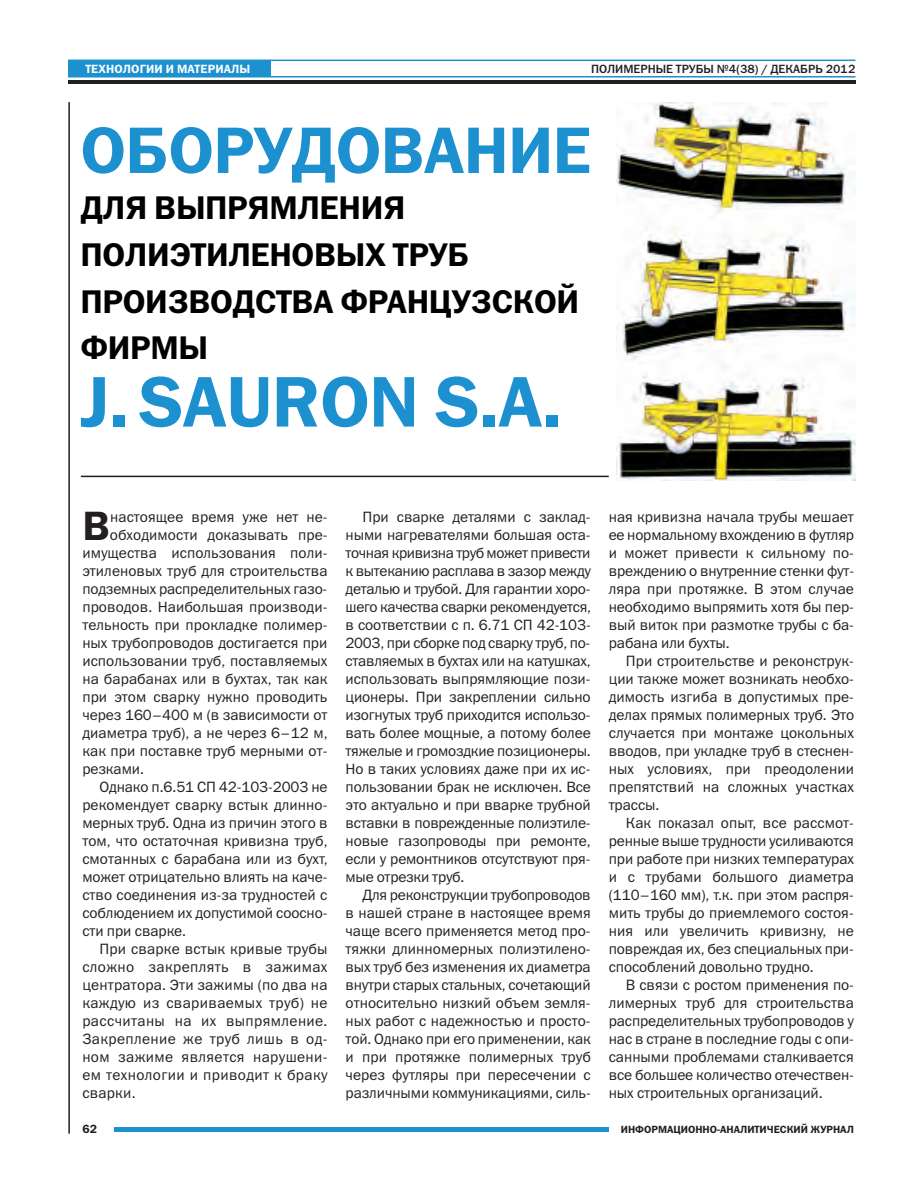
<style>
.page{position:relative;width:915px;height:1191px;background:#fff}
.page>*{position:absolute;margin:0;border:0;box-sizing:border-box;transform-origin:0 0}
.t1{font:72px "Franklin Gothic Demi C";letter-spacing:-.01em;color:#1d90d0}
.t2{font:66px "Franklin Gothic Demi C";letter-spacing:-.01em;color:#1d90d0}
.t3{font:41.25px "Franklin Gothic Demi C";color:#231f20}
.t4{font:33px/46.5px "Franklin Gothic Demi C";letter-spacing:-.01em;color:#010000}
.t5{font:15px/18px "Franklin Gothic Book C";letter-spacing:.005em;color:#231f20;text-align:justify}
.t6{font:15px "Franklin Gothic Book C";letter-spacing:.025em;color:#231f20}
.t7{font:12px "Franklin Gothic Medium C";color:#231f20}
.t8{font:12px "Franklin Gothic Demi C";letter-spacing:.01em;color:#fff}
.t9{font:12px "Franklin Gothic Demi C";color:#231f20}
.t10{font:10.5px "Franklin Gothic Demi C";color:#231f20}
</style>
<div class="page">
<hr style="left:68px;top:102px;width:2px;height:1031px;background:#231f20">
<hr style="left:114px;top:1127px;width:494px;height:4px;background:#1d90d0">
<hr style="left:68px;top:76px;width:787px;height:1px;background:#1d90d0">
<hr style="left:68px;top:60px;width:787px;height:1px;background:#1d90d0">
<hr style="left:68px;top:80px;width:787px;height:3px;background:#231f20">
<div style="left:68px;top:60px;width:202px;height:16px;background:#1d90d0"></div>
<hr style="left:81px;top:475px;width:527px;height:2px;background:#231f20">
<img style="left:616px;top:102px;width:239px;height:378px">
<p class="t8" style="left:85px;top:62px;width:166px">ТЕХНОЛОГИИ И МАТЕРИАЛЫ</p>
<p class="t7" style="left:591px;top:62px;width:266px">ПОЛИМЕРНЫЕ ТРУБЫ №4(38) / ДЕКАБРЬ 2012</p>
<h2 class="t2" style="left:80px;top:112px;width:512px">ОБОРУДОВАНИЕ</h2>
<h3 class="t4" style="left:80px;top:185px;width:500px">ДЛЯ ВЫПРЯМЛЕНИЯ<br>ПОЛИЭТИЛЕНОВЫХ ТРУБ<br>ПРОИЗВОДСТВА ФРАНЦУЗСКОЙ<br>ФИРМЫ</h3>
<h1 class="t1" style="left:80px;top:359px;width:482px">J. SAURON S.A.</h1>
<h3 class="t3" style="left:82px;top:502px;width:29px">В</h3>
<p class="t5" style="left:110px;top:508px;width:219px">настоящее время уже нет не-</p>
<p class="t5" style="left:110px;top:526px;width:219px">обходимости доказывать пре-</p>
<p class="t5" style="left:82px;top:544px;width:246px">имущества использования поли-</p>
<p class="t5" style="left:82px;top:562px;width:246px">этиленовых труб для строительства</p>
<p class="t5" style="left:82px;top:580px;width:246px">подземных распределительных газо-</p>
<p class="t5" style="left:82px;top:598px;width:246px">проводов. Наибольшая производи-</p>
<p class="t5" style="left:82px;top:616px;width:246px">тельность при прокладке полимер-</p>
<p class="t5" style="left:82px;top:634px;width:246px">ных трубопроводов достигается при</p>
<p class="t5" style="left:82px;top:652px;width:246px">использовании труб, поставляемых</p>
<p class="t5" style="left:82px;top:670px;width:246px">на барабанах или в бухтах, так как</p>
<p class="t5" style="left:82px;top:688px;width:246px">при этом сварку нужно проводить</p>
<p class="t5" style="left:82px;top:706px;width:246px">через 160–400 м (в зависимости от</p>
<p class="t5" style="left:82px;top:724px;width:246px">диаметра труб), а не через 6–12 м,</p>
<p class="t5" style="left:82px;top:742px;width:246px">как при поставке труб мерными от-</p>
<p class="t5" style="left:82px;top:760px;width:63px">резками.</p>
<p class="t5" style="left:99px;top:778px;width:229px">Однако п.6.51 СП 42-103-2003 не</p>
<p class="t5" style="left:82px;top:796px;width:246px">рекомендует сварку встык длинно-</p>
<p class="t5" style="left:82px;top:814px;width:246px">мерных труб. Одна из причин этого в</p>
<p class="t5" style="left:82px;top:832px;width:246px">том, что остаточная кривизна труб,</p>
<p class="t5" style="left:82px;top:850px;width:246px">смотанных с барабана или из бухт,</p>
<p class="t5" style="left:82px;top:868px;width:246px">может отрицательно влиять на каче-</p>
<p class="t5" style="left:82px;top:886px;width:246px">ство соединения из-за трудностей с</p>
<p class="t5" style="left:82px;top:904px;width:246px">соблюдением их допустимой соосно-</p>
<p class="t5" style="left:82px;top:922px;width:105px">сти при сварке.</p>
<p class="t5" style="left:99px;top:940px;width:229px">При сварке встык кривые трубы</p>
<p class="t6" style="left:82px;top:958px;width:246px">сложно закреплять в зажимах</p>
<p class="t5" style="left:82px;top:976px;width:246px">центратора. Эти зажимы (по два на</p>
<p class="t6" style="left:82px;top:994px;width:246px">каждую из свариваемых труб) не</p>
<p class="t6" style="left:82px;top:1012px;width:246px">рассчитаны на их выпрямление.</p>
<p class="t6" style="left:82px;top:1030px;width:246px">Закрепление же труб лишь в од-</p>
<p class="t6" style="left:82px;top:1048px;width:246px">ном зажиме является нарушени-</p>
<p class="t6" style="left:82px;top:1066px;width:246px">ем технологии и приводит к браку</p>
<p class="t5" style="left:82px;top:1084px;width:55px">сварки.</p>
<p class="t9" style="left:82px;top:1122px;width:16px">62</p>
<p class="t5" style="left:345px;top:508px;width:247px;text-indent:17px">При сварке деталями с заклад&shy;ными нагревателями большая оста&shy;точная кривизна труб может привести к вытеканию расплава в зазор между деталью и трубой. Для гарантии хоро&shy;шего качества сварки рекомендуется, в соответствии с п. 6.71 СП 42-103- 2003, при сборке под сварку труб, по&shy;ставляемых в бухтах или на катушках, использовать выпрямляющие пози&shy;ционеры. При закреплении сильно изогнутых труб приходится использо&shy;вать более мощные, а потому более тяжелые и громоздкие позиционеры.<br>Но в таких условиях даже при их ис&shy;пользовании брак не исключен. Все это актуально и при вварке трубной вставки в поврежденные полиэтиле&shy;новые газопроводы при ремонте, если у ремонтников отсутствуют пря&shy;мые отрезки труб.</p>
<p class="t5" style="left:345px;top:886px;width:247px;text-indent:17px">Для реконструкции трубопроводов в нашей стране в настоящее время чаще всего применяется метод про&shy;тяжки длинномерных полиэтилено&shy;вых труб без изменения их диаметра внутри старых стальных, сочетающий относительно низкий объем земля&shy;ных работ с надежностью и просто&shy;той. Однако при его применении, как и при протяжке полимерных труб через футляры при пересечении с различными коммуникациями, силь-</p>
<p class="t5" style="left:608px;top:508px;width:247px">ная кривизна начала трубы мешает ее нормальному вхождению в футляр и может привести к сильному по&shy;вреждению о внутренние стенки фут&shy;ляра при протяжке. В этом случае необходимо выпрямить хотя бы пер&shy;вый виток при размотке трубы с ба&shy;рабана или бухты.</p>
<p class="t5" style="left:608px;top:652px;width:247px;text-indent:17px">При строительстве и реконструк&shy;ции также может возникать необхо&shy;димость изгиба в допустимых пре&shy;делах прямых полимерных труб. Это случается при монтаже цокольных вводов, при укладке труб в стеснен&shy;ных условиях, при преодолении препятствий на сложных участках трассы.</p>
<p class="t5" style="left:608px;top:814px;width:246px;text-indent:17px">Как показал опыт, все рассмот&shy;ренные выше трудности усиливаются при работе при низких температурах и с трубами большого диаметра (110–160 мм), т.к. при этом распря&shy;мить трубы до приемлемого состоя&shy;ния или увеличить кривизну, не повреждая их, без специальных при&shy;способлений довольно трудно.</p>
<p class="t5" style="left:608px;top:976px;width:246px;text-indent:17px">В связи с ростом применения по&shy;лимерных труб для строительства распределительных трубопроводов у нас в стране в последние годы с опи&shy;санными проблемами сталкивается все большее количество отечествен&shy;ных строительных организаций.</p>
<p class="t10" style="left:620px;top:1122px;width:234px">ИНФОРМАЦИОННО-АНАЛИТИЧЕСКИЙ ЖУРНАЛ</p>
</div>
